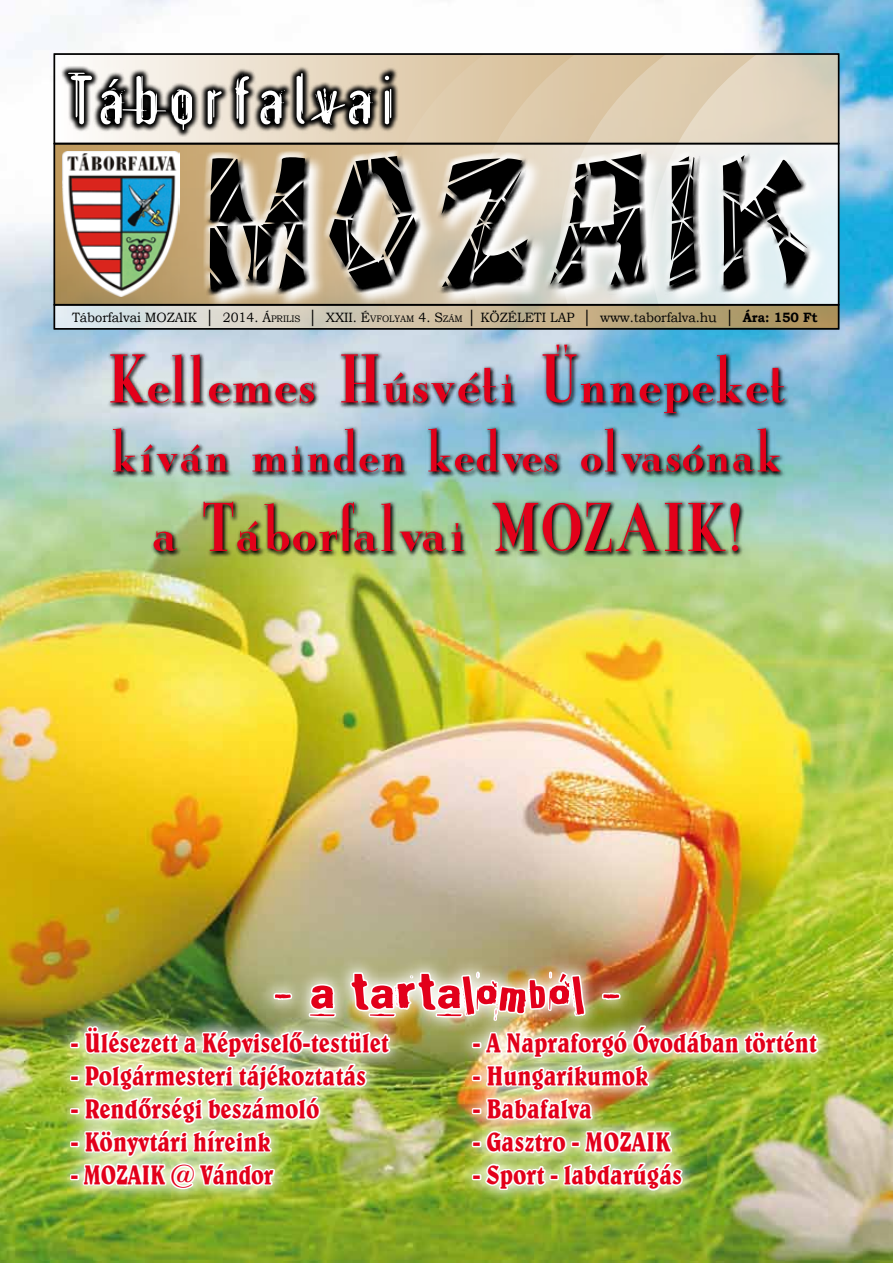
<style>
.page{position:relative;width:893px;height:1263px;background:#fff}
.page>*{position:absolute;margin:0;border:0;box-sizing:border-box;transform-origin:0 0}
.t1{font:152.1px "FZ JAZZY12 CRACKED";letter-spacing:.19em;color:#000;scale:.77 1}
.t2{font:66px "Broken 15";letter-spacing:.03em;color:#e2001a}
.t3{font:60px "Mona Lisa Solid PFL";color:#e2001a}
.t4{font:54px "Mona Lisa Solid PFL";color:#e2001a}
.t5{font:27px "Belwe Cn PFL";color:#e2001a}
.t6{font:13.5px "Bookman Old Style";letter-spacing:-.005em;color:#000;scale:.95 1}
.s1{font-style:inherit}
.s2{font-size:9.45px}
.s3{font-weight:700}
</style>
<div class="page">
<img style="left:0;top:0;width:893px;height:1263px">
<svg style="left:57px;top:146px;width:321px;height:156px;background:#c1a26f"></svg>
<svg style="left:57px;top:56px;width:321px;height:85px"></svg>
<svg style="left:378px;top:56px;width:458px;height:246px;background:#deceb2"></svg>
<div style="left:54px;top:305px;width:785px;height:24px;background:linear-gradient(to right,#e4ebf1,#ac8e55)"></div>
<img style="left:62px;top:152px;width:118px;height:144px">
<svg style="left:204px;top:148px;width:624px;height:162px;background:#d9d4c4"></svg>
<svg style="left:205px;top:150px;width:609px;height:146px"></svg>
<svg style="left:59px;top:64px;width:339px;height:72px"></svg>
<svg style="left:68px;top:73px;width:323px;height:57px"></svg>
<div style="left:54px;top:53px;width:785px;height:91px;border:2px solid #000"></div>
<div style="left:54px;top:143px;width:785px;height:162px;border:2px solid #000"></div>
<div style="left:54px;top:304px;width:785px;height:26px;border:2px solid #000"></div>
<img style="left:52px;top:1008px;width:778px;height:195px">
<div style="left:70px;top:1042px;width:10px;height:6px;border:3px solid #fff"></div>
<div style="left:70px;top:1075px;width:10px;height:6px;border:3px solid #fff"></div>
<div style="left:70px;top:1108px;width:10px;height:6px;border:3px solid #fff"></div>
<div style="left:70px;top:1141px;width:10px;height:6px;border:3px solid #fff"></div>
<div style="left:70px;top:1174px;width:9px;height:6px;border:3px solid #fff"></div>
<img style="left:81px;top:872px;width:739px;height:321px">
<img style="left:106px;top:341px;width:683px;height:216px">
<h1 class="t1" style="left:208px;top:153px;width:783px">MOZAIK</h1>
<p class="t6" style="left:223px;top:309px;width:628px">2014. <span class="s1">Á</span><span class="s2">PRILIS</span> <span class="s3">│</span> <span class="s1">XXII . É</span><span class="s2">VFOLYAM</span> <span class="s1">4. S</span><span class="s2">ZÁM</span> <span class="s3">│</span> KÖZÉLETI LAP <span class="s3">│</span> www.taborfalva.hu <span class="s3">│ Ára: 150 Ft</span></p>
<p class="t6" style="left:72px;top:309px;width:151px">Táborfalvai MOZAIK <span class="s3">│</span></p>
<h3 class="t3" style="left:107px;top:340px;width:681px">Kellemes Húsvéti Ünnepeket</h3>
<h3 class="t4" style="left:111px;top:415px;width:673px">kíván minden kedves olvasónak</h3>
<h3 class="t3" style="left:152px;top:489px;width:592px">a Táborfalvai MOZAIK!</h3>
<h2 class="t2" style="left:273px;top:958px;width:349px">— a tartalomból —</h2>
<p class="t5" style="left:71px;top:1025px;width:320px">- Ülésezett a Képviselő-testület</p>
<p class="t5" style="left:71px;top:1058px;width:297px">- Polgármesteri tájékoztatás</p>
<p class="t5" style="left:71px;top:1091px;width:250px">- Rendőrségi beszámoló</p>
<p class="t5" style="left:71px;top:1124px;width:201px">- Könyvtári híreink</p>
<p class="t5" style="left:71px;top:1157px;width:204px">- MOZAIK @ Vándor</p>
<p class="t5" style="left:472px;top:1025px;width:346px">- A Napraforgó Óvodában történt</p>
<p class="t5" style="left:472px;top:1058px;width:177px">- Hungarikumok</p>
<p class="t5" style="left:472px;top:1091px;width:121px">- Babafalva</p>
<p class="t5" style="left:472px;top:1124px;width:199px">- Gasztro - MOZAIK</p>
<p class="t5" style="left:472px;top:1157px;width:211px">- Sport - labdarúgás</p>
</div>
